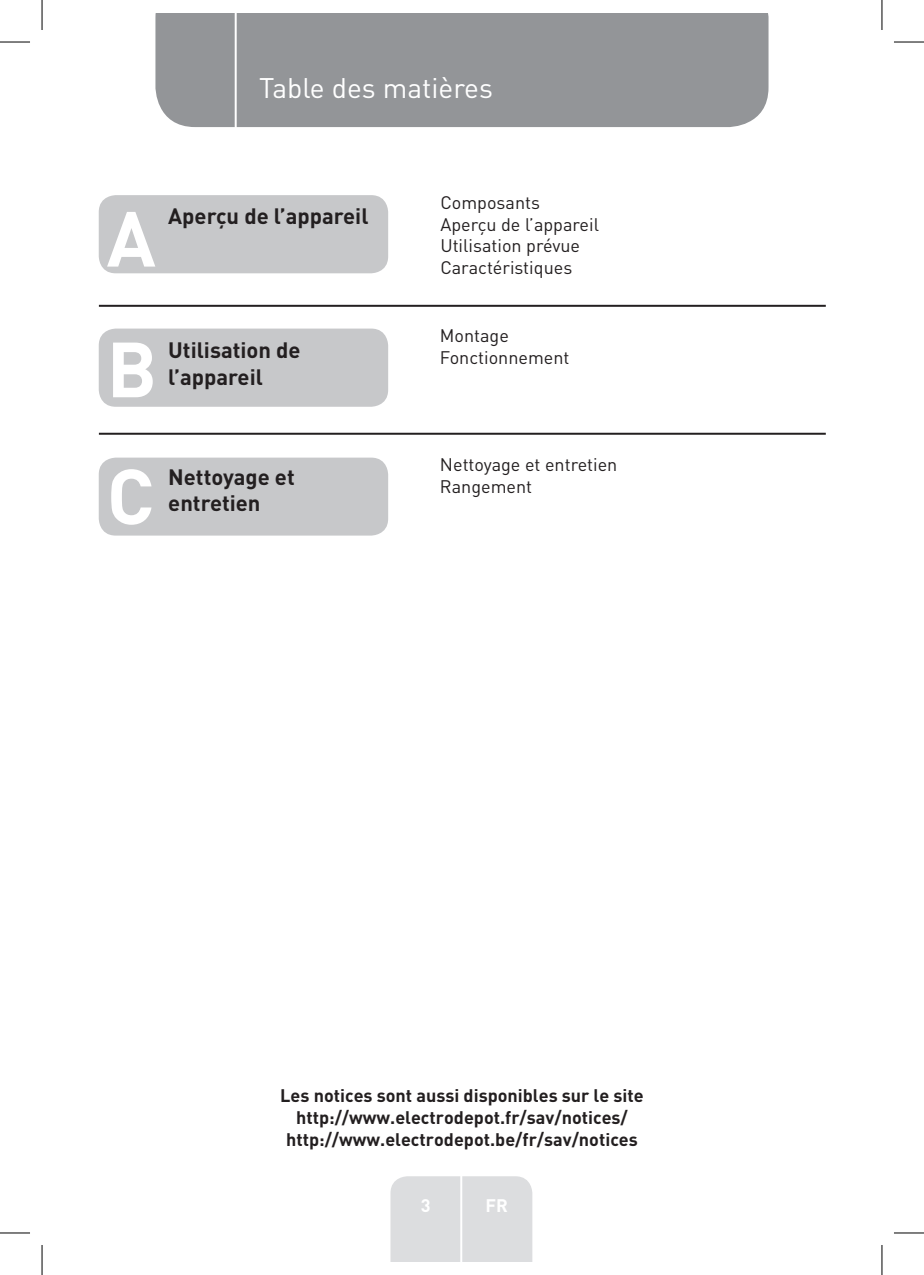
<style>
.page{position:relative;width:924px;height:1275px;background:#fff}
.page>*{position:absolute;margin:0;border:0;box-sizing:border-box;transform-origin:0 0}
.t1{font:700 76.8px "DIN Pro";color:#fff}
.t2{font:28px "DIN Pro";color:#fff}
.t3{font:700 22px/26.4px "DIN Pro";color:#231f20}
.t4{font:700 18px/22px "DIN Pro";color:#231f20;text-align:center}
.Body{font:18px "DIN Pro";color:#231f20}
.t5{font:700 18px "DIN Pro";color:#fff}
</style>
<div class="page">
<div style="left:390px;top:1176px;width:142px;height:85px;background:#dcdddf"></div>
<hr style="left:460px;top:1153px;width:2px;height:108px;background:#fff">
<div style="left:155px;top:14px;width:613px;height:113px;background:#939598"></div>
<hr style="left:234px;top:14px;width:2px;height:116px;background:#fff">
<hr style="left:99px;top:305px;width:726px;height:2px;background:#231f20">
<hr style="left:99px;top:433px;width:726px;height:2px;background:#231f20">
<div style="left:99px;top:195px;width:289px;height:78px;background:#c7c8ca;border-radius:17px"></div>
<div style="left:99px;top:457px;width:289px;height:78px;background:#c7c8ca;border-radius:17px"></div>
<div style="left:99px;top:328px;width:289px;height:79px;background:#c7c8ca;border-radius:17px"></div>
<hr style="left:0;top:42px;width:30px;height:1px;background:#000">
<hr style="left:893px;top:42px;width:30px;height:1px;background:#000">
<hr style="left:0;top:1232px;width:30px;height:1px;background:#000">
<hr style="left:893px;top:1232px;width:30px;height:1px;background:#000">
<hr style="left:42px;top:0;width:1px;height:30px;background:#000">
<hr style="left:42px;top:1245px;width:1px;height:30px;background:#000">
<hr style="left:881px;top:0;width:1px;height:30px;background:#000">
<hr style="left:881px;top:1245px;width:1px;height:30px;background:#000">
<h2 class="t2" style="left:259px;top:69px;width:235px">Table des matières</h2>
<p class="t1" style="left:107px;top:187px;width:50px">A</p>
<p class="t3" style="left:168px;top:202px;width:202px">Aperçu de l’appareil</p>
<p class="t1" style="left:107px;top:317px;width:52px">B</p>
<p class="t3" style="left:168px;top:336px;width:134px">Utilisation de l’appareil</p>
<p class="t1" style="left:107px;top:444px;width:49px">C</p>
<p class="t3" style="left:168px;top:463px;width:128px">Nettoyage et entretien</p>
<p class="Body" style="left:440px;top:190px;width:101px">Composants</p>
<p class="Body" style="left:440px;top:212px;width:160px">Aperçu de l’appareil</p>
<p class="Body" style="left:440px;top:233px;width:141px">Utilisation prévue</p>
<p class="Body" style="left:440px;top:255px;width:133px">Caractéristiques</p>
<p class="Body" style="left:439px;top:323px;width:70px">Montage</p>
<p class="Body" style="left:439px;top:345px;width:131px">Fonctionnement</p>
<p class="Body" style="left:439px;top:452px;width:179px">Nettoyage et entretien</p>
<p class="Body" style="left:439px;top:474px;width:94px">Rangement</p>
<p class="t4" style="left:280px;top:1083px;width:365px">Les notices sont aussi disponibles sur le site http://www.electrodepot.fr/sav/notices/ http://www.electrodepot.be/fr/sav/notices</p>
<p class="t5" style="left:420px;top:1192px;width:11px">3</p>
<p class="t5" style="left:485px;top:1192px;width:24px">FR</p>
</div>
